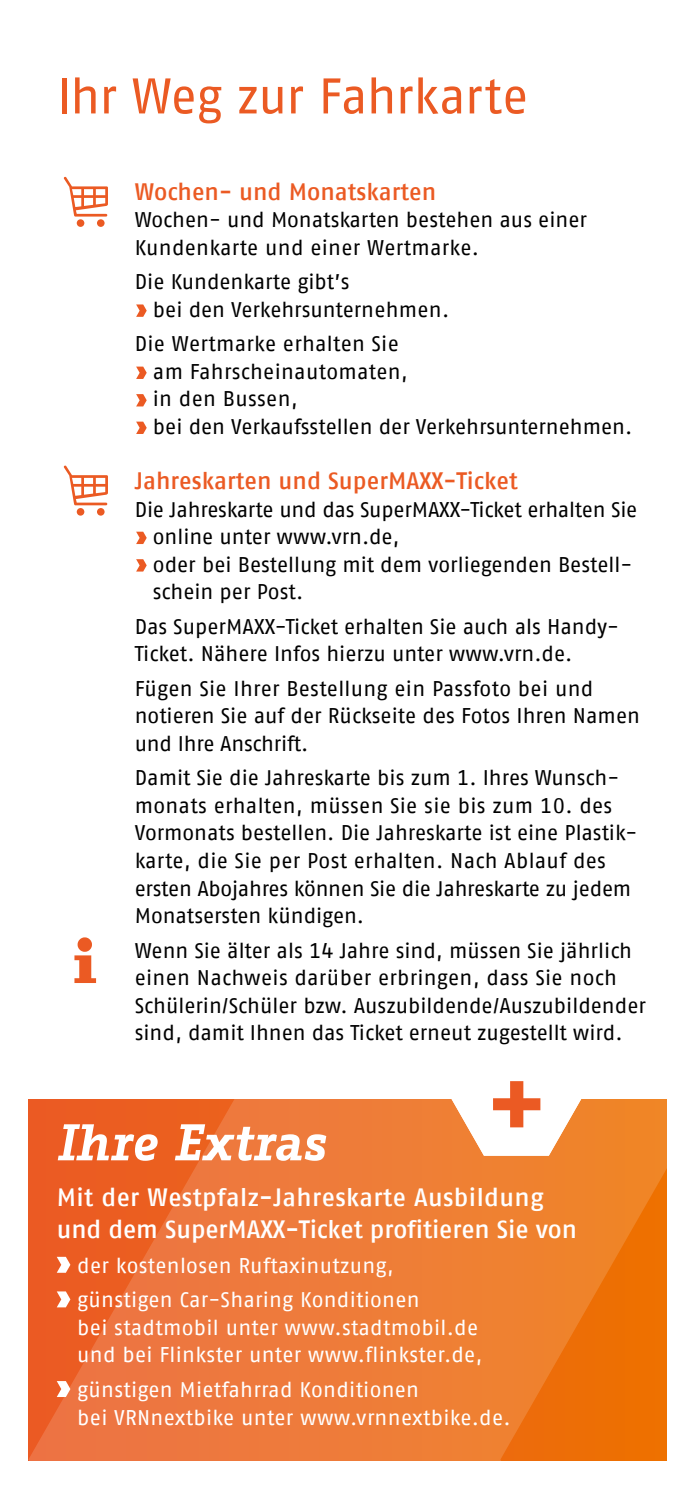
<style>
.page{position:relative;width:695px;height:1489px;background:#fff}
.page>*{position:absolute;margin:0;border:0;box-sizing:border-box;transform-origin:0 0}
.t1{font:50px "Fago No Tf";letter-spacing:-.02em;color:#eb5a23}
.t2{font:italic 700 50px "Fago Office Serif";letter-spacing:.005em;color:#fff}
.t3{font:500 25px/32.5px "Fago No Tf";letter-spacing:.005em;color:#fff}
.t4{font:500 23.75px "Fago No Tf";color:#eb5a23}
.t5{font:21.25px/27.5px "Fago No Tf";color:#000}
.t6{font:21.25px/27.5px "Fago No Tf";letter-spacing:.015em;color:#fff}
</style>
<div class="page">
<svg style="left:28px;top:1099px;width:638px;height:361px;background:#ed752e"></svg>
<svg style="left:451px;top:1081px;width:130px;height:74px"></svg>
<svg style="left:57px;top:1256px;width:13px;height:16px"></svg>
<svg style="left:57px;top:1291px;width:13px;height:16px"></svg>
<svg style="left:57px;top:1380px;width:13px;height:16px"></svg>
<svg style="left:136px;top:304px;width:11px;height:13px"></svg>
<svg style="left:136px;top:366px;width:11px;height:13px"></svg>
<svg style="left:136px;top:394px;width:11px;height:12px"></svg>
<svg style="left:136px;top:421px;width:11px;height:13px"></svg>
<svg style="left:136px;top:531px;width:11px;height:13px"></svg>
<svg style="left:136px;top:559px;width:11px;height:12px"></svg>
<svg style="left:64px;top:177px;width:44px;height:50px"></svg>
<svg style="left:64px;top:465px;width:44px;height:50px"></svg>
<svg style="left:74px;top:937px;width:22px;height:45px"></svg>
<h1 class="t1" style="left:57px;top:68px;width:473px">Ihr Weg zur Fahrkarte</h1>
<p class="t4" style="left:135px;top:178px;width:303px">Wochen- und Monatskarten</p>
<p class="t5" style="left:135px;top:206px;width:454px">Wochen- und Monatskarten bestehen aus einer<br>Kundenkarte und einer Wertmarke.</p>
<p class="t5" style="left:153px;top:268px;width:298px;text-indent:-18px">Die Kundenkarte gibt’s<br>bei den Verkehrsunternehmen.</p>
<p class="t5" style="left:153px;top:330px;width:481px;text-indent:-18px">Die Wertmarke erhalten Sie<br>am Fahrscheinautomaten,<br>in den Bussen,<br>bei den Verkaufsstellen der Verkehrsunternehmen.</p>
<p class="t4" style="left:135px;top:467px;width:384px">Jahreskarten und SuperMAXX-Ticket</p>
<p class="t5" style="left:153px;top:495px;width:486px;text-indent:-18px">Die Jahreskarte und das SuperMAXX-Ticket erhalten Sie online unter www.vrn.de,<br>oder bei Bestellung mit dem vorliegenden Bestell&shy;schein per Post.</p>
<p class="t5" style="left:135px;top:612px;width:485px">Das SuperMAXX-Ticket erhalten Sie auch als Handy-<br>Ticket. Nähere Infos hierzu unter www.vrn.de.</p>
<p class="t5" style="left:135px;top:674px;width:506px">Fügen Sie Ihrer Bestellung ein Passfoto bei und notieren Sie auf der Rückseite des Fotos Ihren Namen und Ihre Anschrift.</p>
<p class="t5" style="left:135px;top:764px;width:504px">Damit Sie die Jahreskarte bis zum 1. Ihres Wunsch&shy;monats erhalten, müssen Sie sie bis zum 10. des Vormonats bestellen. Die Jahreskarte ist eine Plastik&shy;karte, die Sie per Post erhalten. Nach Ablauf des ersten Abojahres können Sie die Jahreskarte zu jedem Monatsersten kündigen.</p>
<p class="t5" style="left:135px;top:936px;width:512px">Wenn Sie älter als 14 Jahre sind, müssen Sie jährlich einen Nachweis darüber erbringen, dass Sie noch Schülerin/Schüler bzw. Auszubildende/Auszubildender sind, damit Ihnen das Ticket erneut zugestellt wird.</p>
<h1 class="t2" style="left:57px;top:1113px;width:270px">Ihre Extras</h1>
<p class="t3" style="left:57px;top:1180px;width:521px">Mit der Westpfalz-Jahreskarte Ausbildung und dem SuperMAXX-Ticket profitieren Sie von</p>
<p class="t6" style="left:77px;top:1247px;width:344px;line-height:34.5px">der kostenlosen Ruftaxinutzung, günstigen Car-Sharing Konditionen</p>
<p class="t6" style="left:77px;top:1313px;width:406px">bei stadtmobil unter www.stadtmobil.de und bei Flinkster unter www.flinkster.de,</p>
<p class="t6" style="left:77px;top:1375px;width:435px">günstigen Mietfahrrad Konditionen<br>bei VRNnextbike unter www.vrnnextbike.de.</p>
</div>
